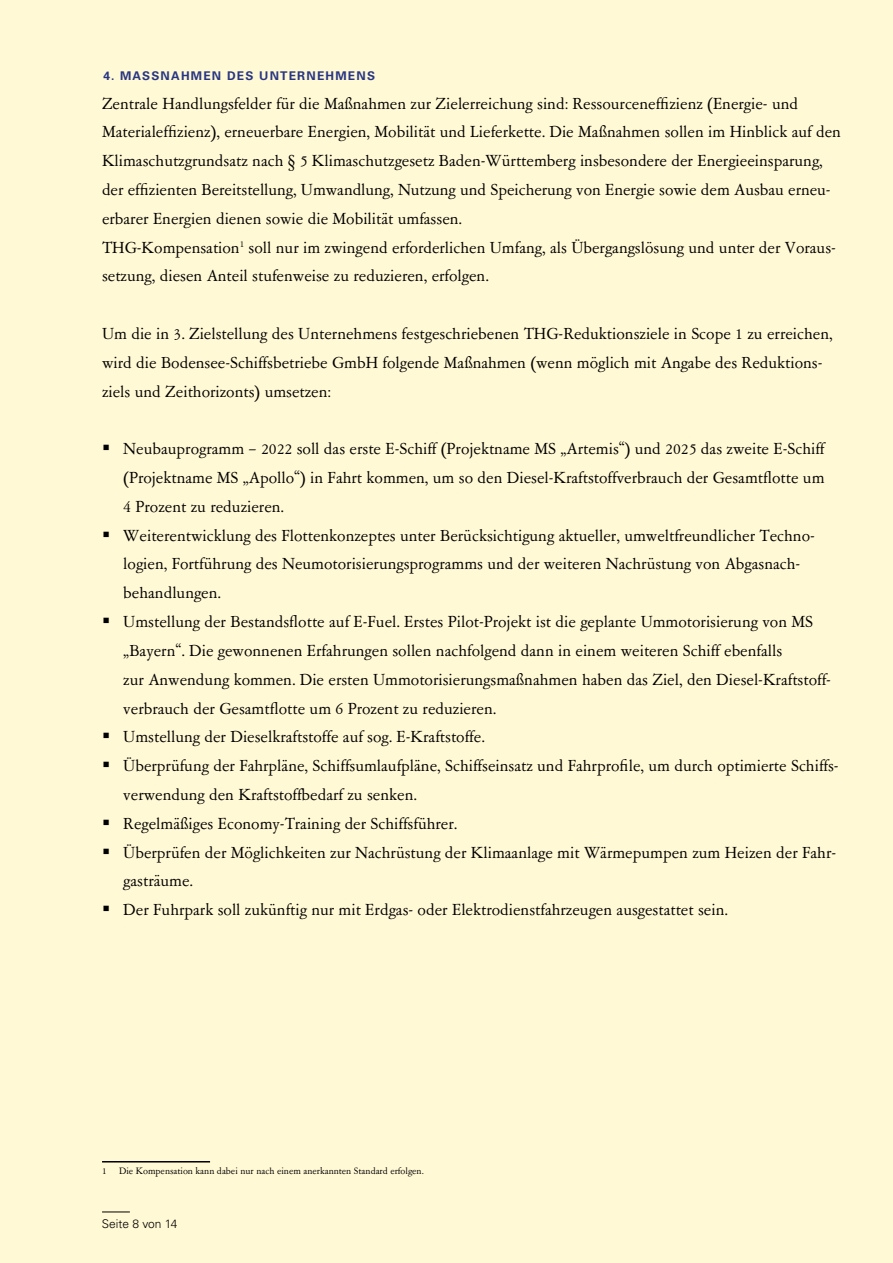
<style>
.page{position:relative;width:893px;height:1263px;background:#fff9d5}
.page>*{position:absolute;margin:0;border:0;box-sizing:border-box;transform-origin:0 0}
.P_Fließtext{font:18px/28.8px "Garamont Amst SB";color:#000}
.t1{font:700 12px "Univers LT Pro 65";letter-spacing:.1em;color:#283583}
.t2{font:300 12px "Univers LT Pro 45";color:#000}
.P_Fließtext-2{font:10.5px "Garamont Amst SB";color:#000}
</style>
<div class="page">
<svg style="left:102px;top:1211px;width:28px;height:1px"></svg>
<hr style="left:102px;top:1161px;width:108px;height:1px;background:#000">
<h2 class="t1" style="left:103px;top:68px;width:273px">4. MASSNAHMEN DES UNTERNEHMENS</h2>
<p class="P_Fließtext" style="left:102px;top:90px;width:740px">Zentrale Handlungsfelder für die Maßnahmen zur Zielerreichung sind: Ressourceneffizienz (Energie- und Materialeffizienz), erneuerbare Energien, Mobilität und Lieferkette. Die Maßnahmen sollen im Hinblick auf den Klimaschutzgrundsatz nach § 5 Klimaschutzgesetz Baden-Württemberg insbesondere der Energieeinsparung, der effizienten Bereitstellung, Umwandlung, Nutzung und Speicherung von Energie sowie dem Ausbau erneu&shy;erbarer Energien dienen sowie die Mobilität umfassen.<br>THG-Kompensation<sup>1</sup> soll nur im zwingend erforderlichen Umfang, als Übergangslösung und unter der Voraus&shy;setzung, diesen Anteil stufenweise zu reduzieren, erfolgen.</p>
<p class="P_Fließtext" style="left:102px;top:320px;width:732px">Um die in 3. Zielstellung des Unternehmens festgeschriebenen THG-Reduktionsziele in Scope 1 zu erreichen, wird die Bodensee-Schiffsbetriebe GmbH folgende Maßnahmen (wenn möglich mit Angabe des Reduktions&shy;ziels und Zeithorizonts) umsetzen:</p>
<p class="P_Fließtext" style="left:123px;top:435px;width:703px;text-align:justify">Neubauprogramm – 2022 soll das erste E-Schiff (Projektname MS „Artemis“) und 2025 das zweite E-Schiff (Projektname MS „Apollo“) in Fahrt kommen, um so den Diesel-Kraftstoffverbrauch der Gesamtflotte um 4 Prozent zu reduzieren.</p>
<p class="P_Fließtext" style="left:123px;top:522px;width:692px">Weiterentwicklung des Flottenkonzeptes unter Berücksichtigung aktueller, umweltfreundlicher Techno&shy;logien, Fortführung des Neumotorisierungsprogramms und der weiteren Nachrüstung von Abgasnach&shy;behandlungen.</p>
<p class="P_Fließtext" style="left:123px;top:608px;width:709px">Umstellung der Bestandsflotte auf E-Fuel. Erstes Pilot-Projekt ist die geplante Ummotorisierung von MS „Bayern“. Die gewonnenen Erfahrungen sollen nachfolgend dann in einem weiteren Schiff ebenfalls<br>zur -Anwendung kommen. Die ersten Ummotorisierungsmaßnahmen haben das Ziel, den Diesel-Kraftstoff&shy;verbrauch der Gesamtflotte um 6 Prozent zu reduzieren.</p>
<p class="P_Fließtext" style="left:123px;top:723px;width:363px">Umstellung der Dieselkraftstoffe auf sog. E-Kraftstoffe.</p>
<p class="P_Fließtext" style="left:123px;top:752px;width:717px">Überprüfung der Fahrpläne, Schiffsumlaufpläne, Schiffseinsatz und Fahrprofile, um durch optimierte Schiffs&shy;verwendung den Kraftstoffbedarf zu senken.</p>
<p class="P_Fließtext" style="left:123px;top:810px;width:335px">Regelmäßiges Economy-Training der Schiffsführer.</p>
<p class="P_Fließtext" style="left:123px;top:838px;width:714px">Überprüfen der Möglichkeiten zur Nachrüstung der Klimaanlage mit Wärmepumpen zum Heizen der Fahr&shy;gasträume.</p>
<p class="P_Fließtext" style="left:123px;top:896px;width:606px">Der Fuhrpark soll zukünftig nur mit Erdgas- oder Elektrodienstfahrzeugen ausgestattet sein.</p>
<p class="P_Fließtext-2" style="left:102px;top:1166px;width:323px">1 Die Kompensation kann dabei nur nach einem anerkannten Standard erfolgen.</p>
<p class="t2" style="left:102px;top:1216px;width:77px">Seite 8 von 14</p>
</div>
